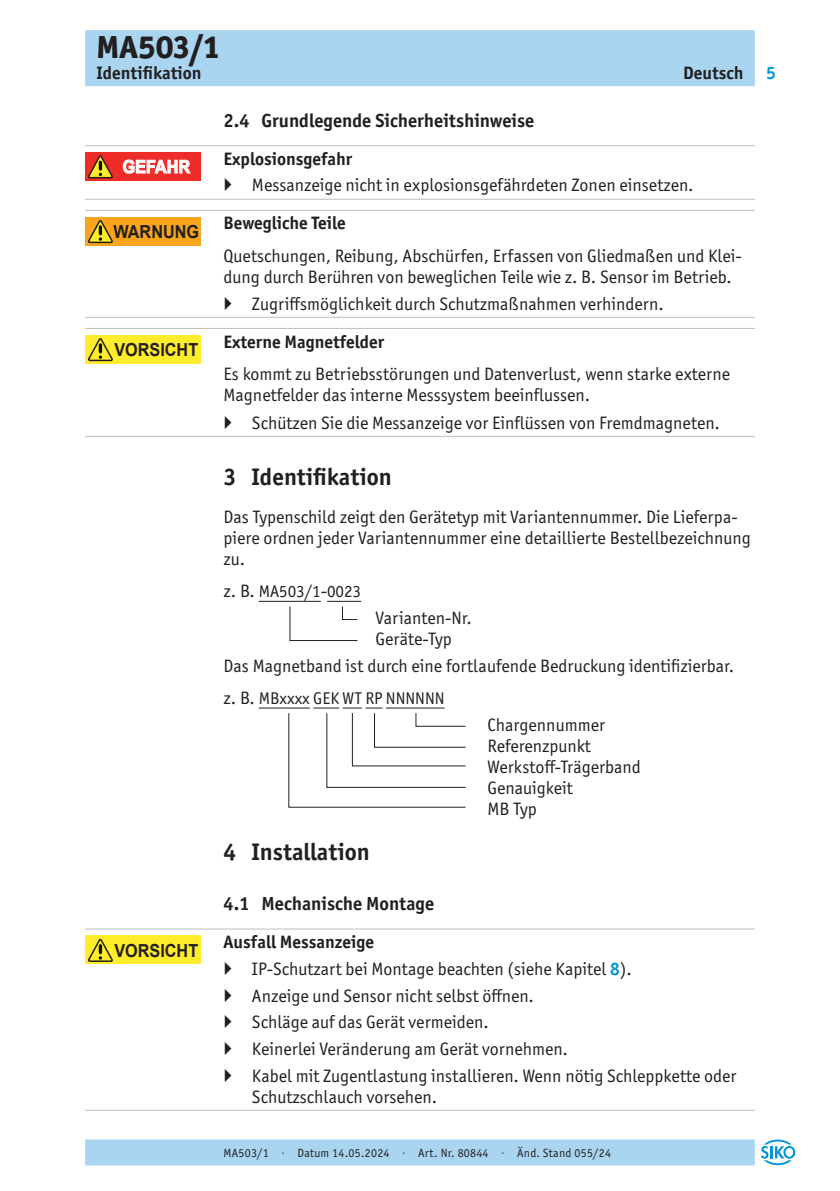
<style>
.page{position:relative;width:840px;height:1191px;background:#fff}
.page>*{position:absolute;margin:0;border:0;box-sizing:border-box;transform-origin:0 0}
.t1{font:800 32px "Officina Sans ITC Pro";color:#231f20}
.t2{font:700 24px "Officina Sans ITC Pro";color:#231f20}
.t3{font:700 19px "Officina Sans ITC Pro";color:#231f20}
._03__Fliesstext{font:18px/21px "Officina Sans ITC Pro";color:#231f20}
._02__Ueberschrift_Linie-oben{font:700 18px "Officina Sans ITC Pro";color:#231f20}
._03__Fliesstext_Identifikation{font:18px "Officina Sans ITC Pro";color:#231f20}
.t4{font:700 18px "Arial";color:#231f20;scale:.9 1}
.t5{font:700 18px "Arial";color:#fff;scale:.9 1}
.t6{font:700 18px "Officina Sans ITC Pro";color:#0095d9}
._03__Fliesstext-2{font:17px "Officina Sans ITC Pro";color:#231f20}
.t7{font:12px "Officina Sans ITC Pro";letter-spacing:.02em;color:#231f20}
.s1{font-size:18px}
.s2{font-weight:700;color:#0095d9}
</style>
<div class="page">
<div style="left:85px;top:30px;width:669px;height:56px;background:#aad5f1"></div>
<div style="left:85px;top:1139px;width:669px;height:26px;background:#aad5f1"></div>
<svg style="left:761px;top:1139px;width:33px;height:26px"></svg>
<hr style="left:85px;top:145px;width:669px;height:1px;background:#bcbdc0">
<hr style="left:85px;top:199px;width:669px;height:1px;background:#bcbdc0">
<hr style="left:85px;top:210px;width:669px;height:1px;background:#bcbdc0">
<hr style="left:85px;top:317px;width:669px;height:1px;background:#bcbdc0">
<hr style="left:85px;top:328px;width:669px;height:1px;background:#bcbdc0">
<hr style="left:85px;top:436px;width:669px;height:1px;background:#bcbdc0">
<hr style="left:258px;top:601px;width:62px;height:1px;background:#231f20">
<hr style="left:327px;top:601px;width:34px;height:1px;background:#231f20">
<hr style="left:258px;top:707px;width:51px;height:1px;background:#231f20">
<hr style="left:85px;top:928px;width:669px;height:1px;background:#bcbdc0">
<hr style="left:85px;top:1110px;width:669px;height:1px;background:#bcbdc0">
<svg style="left:289px;top:606px;width:69px;height:35px"></svg>
<svg style="left:288px;top:707px;width:178px;height:101px"></svg>
<div style="left:85px;top:152px;width:116px;height:28px;background:#ee2d28"></div>
<svg style="left:123px;top:160px;width:67px;height:13px"></svg>
<svg style="left:87px;top:155px;width:26px;height:24px"></svg>
<div style="left:85px;top:217px;width:116px;height:28px;background:#f9a51b"></div>
<svg style="left:87px;top:220px;width:26px;height:24px"></svg>
<div style="left:85px;top:335px;width:116px;height:28px;background:#ffec2a"></div>
<svg style="left:87px;top:338px;width:26px;height:24px"></svg>
<div style="left:85px;top:935px;width:116px;height:29px;background:#ffec2a"></div>
<svg style="left:87px;top:938px;width:26px;height:24px"></svg>
<h1 class="t1" style="left:96px;top:26px;width:123px">MA503/1</h1>
<p class="_02__Ueberschrift_Linie-oben" style="left:96px;top:62px;width:107px">Identifikation</p>
<p class="_02__Ueberschrift_Linie-oben" style="left:682px;top:62px;width:62px">Deutsch</p>
<p class="t5" style="left:122px;top:155px;width:77px">GEFAHR</p>
<p class="t4" style="left:113px;top:220px;width:97px">WARNUNG</p>
<p class="t4" style="left:114px;top:338px;width:95px">VORSICHT</p>
<p class="t4" style="left:114px;top:938px;width:95px">VORSICHT</p>
<p class="t3" style="left:223px;top:108px;width:312px">2.4 Grundlegende Sicherheitshinweise</p>
<p class="_02__Ueberschrift_Linie-oben" style="left:223px;top:147px;width:130px">Explosionsgefahr</p>
<p class="_03__Fliesstext" style="left:252px;top:175px;width:443px">Messanzeige nicht in explosionsgefährdeten Zonen einsetzen.</p>
<p class="_02__Ueberschrift_Linie-oben" style="left:223px;top:212px;width:124px">Bewegliche Teile</p>
<p class="_03__Fliesstext" style="left:223px;top:245px;width:519px">Quetschungen, Reibung, Abschürfen, Erfassen von Gliedmaßen und Klei&shy;dung durch Berühren von beweglichen Teile wie z. B. Sensor im Betrieb.</p>
<p class="_03__Fliesstext" style="left:252px;top:293px;width:413px">Zugriffsmöglichkeit durch Schutzmaßnahmen verhindern.</p>
<p class="_02__Ueberschrift_Linie-oben" style="left:223px;top:330px;width:162px">Externe Magnetfelder</p>
<p class="_03__Fliesstext" style="left:223px;top:363px;width:507px">Es kommt zu Betriebsstörungen und Datenverlust, wenn starke externe<br>Magnetfelder das interne Messsystem beeinflussen.</p>
<p class="_03__Fliesstext" style="left:252px;top:412px;width:469px">Schützen Sie die Messanzeige vor Einflüssen von Fremdmagneten.</p>
<p class="t2" style="left:223px;top:462px;width:169px">3 Identifikation</p>
<p class="_03__Fliesstext" style="left:223px;top:506px;width:528px">Das Typenschild zeigt den Gerätetyp mit Variantennummer. Die Lieferpa&shy;piere ordnen jeder Variantennummer eine detaillierte Bestellbezeichnung zu.</p>
<p class="_03__Fliesstext-2" style="left:223px;top:581px;width:139px"><span class="s1">z. B.</span> MA503/1<span class="s1">-</span>0023</p>
<p class="_03__Fliesstext_Identifikation" style="left:375px;top:607px;width:98px">Varianten-Nr.</p>
<p class="_03__Fliesstext_Identifikation" style="left:375px;top:628px;width:78px">Geräte-Typ</p>
<p class="_03__Fliesstext" style="left:223px;top:655px;width:511px">Das Magnetband ist durch eine fortlaufende Bedruckung identifizierbar.</p>
<p class="_03__Fliesstext-2" style="left:223px;top:688px;width:222px"><span class="s1">z. B.</span> MBxxxx GEK WT RP NNNNNN</p>
<p class="_03__Fliesstext_Identifikation" style="left:487px;top:714px;width:119px">Chargennummer</p>
<p class="_03__Fliesstext_Identifikation" style="left:487px;top:735px;width:105px">Referenzpunkt</p>
<p class="_03__Fliesstext_Identifikation" style="left:487px;top:756px;width:155px">Werkstoff-Trägerband</p>
<p class="_03__Fliesstext_Identifikation" style="left:487px;top:777px;width:87px">Genauigkeit</p>
<p class="_03__Fliesstext_Identifikation" style="left:487px;top:798px;width:51px">MB Typ</p>
<p class="t2" style="left:223px;top:836px;width:147px">4 Installation</p>
<p class="t3" style="left:223px;top:892px;width:212px">4.1 Mechanische Montage</p>
<p class="_02__Ueberschrift_Linie-oben" style="left:223px;top:931px;width:152px">Ausfall Messanzeige</p>
<p class="_03__Fliesstext" style="left:252px;top:958px;width:381px">IP-Schutzart bei Montage beachten (siehe Kapitel <span class="s2">8</span>).</p>
<p class="_03__Fliesstext" style="left:252px;top:985px;width:283px">Anzeige und Sensor nicht selbst öffnen.</p>
<p class="_03__Fliesstext" style="left:252px;top:1011px;width:238px">Schläge auf das Gerät vermeiden.</p>
<p class="_03__Fliesstext" style="left:252px;top:1038px;width:317px">Keinerlei Veränderung am Gerät vornehmen.</p>
<p class="_03__Fliesstext" style="left:252px;top:1065px;width:485px">Kabel mit Zugentlastung installieren. Wenn nötig Schleppkette oder<br>Schutzschlauch vorsehen.</p>
<p class="t6" style="left:765px;top:62px;width:11px">5</p>
<p class="t7" style="left:223px;top:1145px;width:389px">MA503/1 · Datum 14.05.2024 · Art. Nr. 80844 · Änd. Stand 055/24</p>
</div>
